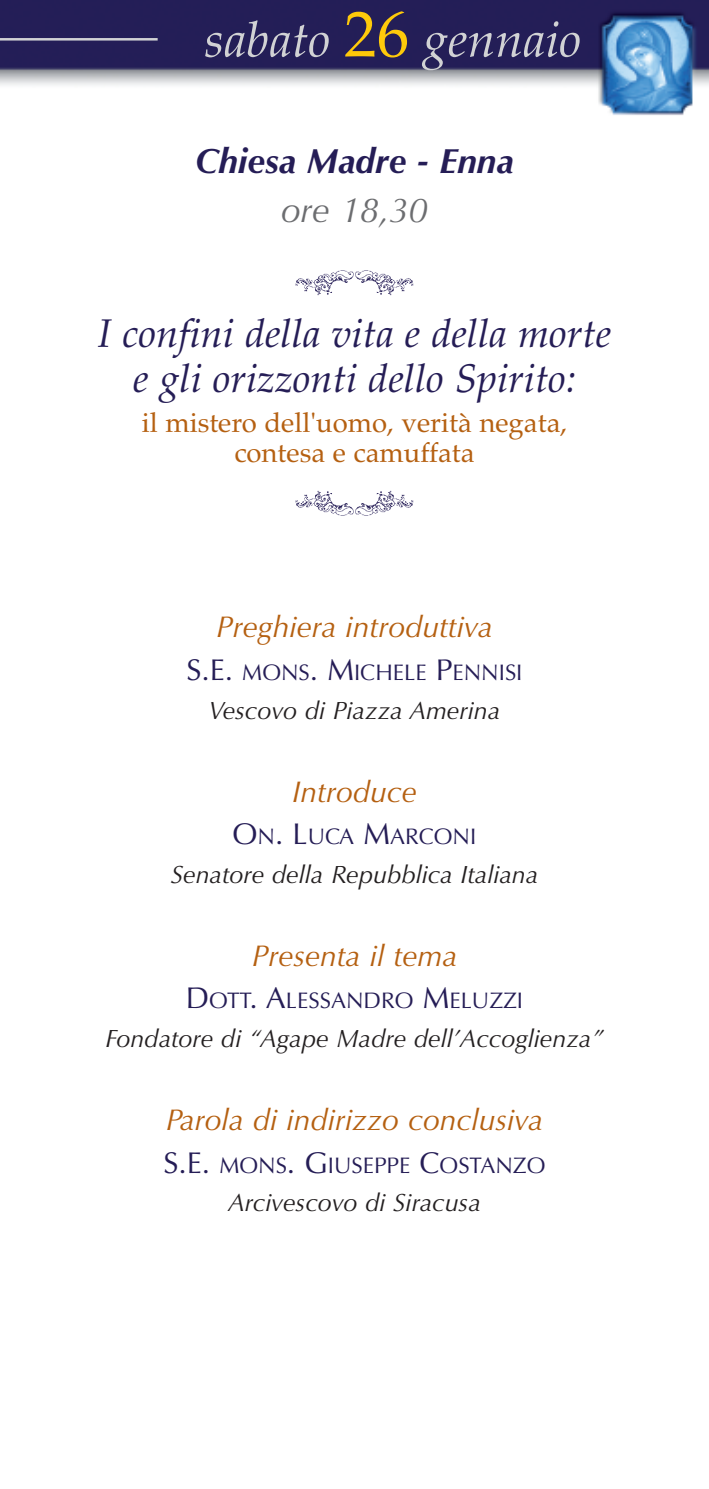
<style>
.page{position:relative;width:709px;height:1489px;background:#fff}
.page>*{position:absolute;margin:0;border:0;box-sizing:border-box;transform-origin:0 0}
.t1{font:italic 50px "Palatino";color:#d1d2d4}
.t2{font:italic 40px/45px "Palatino";color:#251d56;text-align:center}
.t3{font:italic 700 35px "Optima";color:#251d56}
.t4{font:italic 35px "Optima";color:#6c6d70}
.t5{font:italic 30px "Optima";color:#b56011}
.t6{font:27.5px/30px "Palatino";color:#b56011;text-align:center}
.t7{font:italic 25px "Optima";color:#231f20}
.t8{font:22.5px "Optima";color:#251d56}
.s1{font-style:normal;font-size:65px;color:#feca0a}
.s2{font-size:30px}
</style>
<div class="page">
<img style="left:0;top:0;width:709px;height:516px">
<img style="left:294px;top:490px;width:120px;height:25px">
<img style="left:294px;top:270px;width:120px;height:25px">
<hr style="left:0;top:38px;width:158px;height:3px;background:#d1d2d4">
<h1 class="t1" style="left:204px;top:10px;width:378px">sabato <span class="s1">26</span> gennaio</h1>
<h3 class="t3" style="left:195px;top:141px;width:320px">Chiesa Madre - Enna</h3>
<h3 class="t4" style="left:281px;top:190px;width:148px">ore 18,30</h3>
<h2 class="t2" style="left:98px;top:311px;width:515px">I confini della vita e della morte e gli orizzonti dello Spirito:</h2>
<p class="t6" style="left:142px;top:408px;width:427px">il mistero dell'uomo, verità negata, contesa e camuffata</p>
<p class="t5" style="left:216px;top:609px;width:278px">Preghiera introduttiva</p>
<p class="t8" style="left:186px;top:659px;width:337px"><span class="s2">S.E.</span> MONS<span class="s2">. M</span>ICHELE <span class="s2">P</span>ENNISI</p>
<p class="t7" style="left:209px;top:695px;width:293px">Vescovo di Piazza Amerina</p>
<p class="t5" style="left:292px;top:774px;width:126px">Introduce</p>
<p class="t8" style="left:233px;top:823px;width:245px"><span class="s2">O</span>N<span class="s2">. L</span>UCA <span class="s2">M</span>ARCONI</p>
<p class="t7" style="left:171px;top:859px;width:369px">Senatore della Repubblica Italiana</p>
<p class="t5" style="left:252px;top:938px;width:207px">Presenta il tema</p>
<p class="t8" style="left:186px;top:987px;width:339px"><span class="s2">D</span>OTT<span class="s2">. A</span>LESSANDRO <span class="s2">M</span>ELUZZI</p>
<p class="t7" style="left:105px;top:1023px;width:500px">Fondatore di “Agape Madre dell’Accoglienza”</p>
<p class="t5" style="left:166px;top:1102px;width:378px">Parola di indirizzo conclusiva</p>
<p class="t8" style="left:163px;top:1151px;width:383px"><span class="s2">S.E.</span> MONS<span class="s2">. G</span>IUSEPPE <span class="s2">C</span>OSTANZO</p>
<p class="t7" style="left:228px;top:1187px;width:254px">Arcivescovo di Siracusa</p>
</div>
